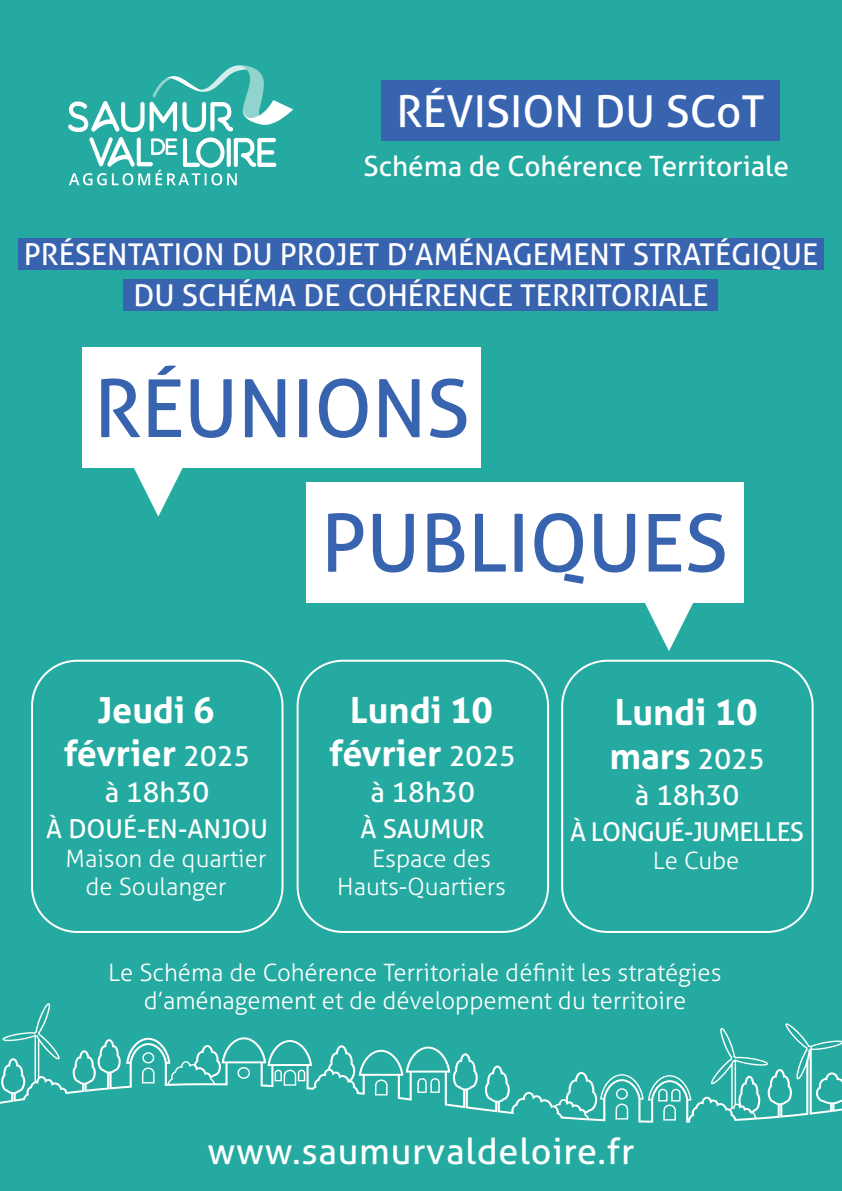
<style>
.page{position:relative;width:842px;height:1191px;background:#24aaa0}
.page>*{position:absolute;margin:0;border:0;box-sizing:border-box;transform-origin:0 0}
.t1{font:80px "Aller";color:#3863af}
.t2{font:44px "Aller";color:#fff}
.t3{font:700 36px "Aller";color:#fff}
.t4{font:36px "Aller";letter-spacing:.02em;color:#fff}
.t5{font:30px "Aller";color:#fff}
.t6{font:28px "Aller";color:#fff}
.t7{font:26px "Aller";color:#fff}
.t8{font:26px "Aller";letter-spacing:-.03em;color:#fff}
.t9{font:300 24px/28.8px "Aller";color:#fff}
.s1{font-weight:400;font-size:28px}
</style>
<div class="page">
<svg style="left:0;top:1003px;width:842px;height:119px"></svg>
<div style="left:381px;top:81px;width:399px;height:60px;background:#3863af"></div>
<svg style="left:68px;top:65px;width:225px;height:120px"></svg>
<div style="left:18px;top:238px;width:806px;height:31px;background:#3863af"></div>
<div style="left:124px;top:279px;width:594px;height:32px;background:#3863af"></div>
<div style="left:31px;top:659px;width:252px;height:274px;border:2px solid #fff;border-radius:45px"></div>
<div style="left:297px;top:659px;width:252px;height:274px;border:2px solid #fff;border-radius:45px"></div>
<div style="left:561px;top:659px;width:253px;height:274px;border:2px solid #fff;border-radius:45px"></div>
<div style="left:83px;top:347px;width:398px;height:120px;background:#fff"></div>
<svg style="left:134px;top:467px;width:49px;height:49px"></svg>
<div style="left:306px;top:482px;width:437px;height:120px;background:#fff"></div>
<svg style="left:644px;top:602px;width:49px;height:49px"></svg>
<p class="t2" style="left:396px;top:85px;width:370px">RÉVISION DU SCoT</p>
<p class="t6" style="left:363px;top:149px;width:427px">Schéma de Cohérence Territoriale</p>
<p class="t5" style="left:24px;top:236px;width:796px">PRÉSENTATION DU PROJET D’AMÉNAGEMENT STRATÉGIQUE</p>
<p class="t5" style="left:134px;top:277px;width:576px">DU SCHÉMA DE COHÉRENCE TERRITORIALE</p>
<p class="t1" style="left:94px;top:360px;width:377px">RÉUNIONS</p>
<p class="t3" style="left:97px;top:687px;width:119px">Jeudi 6</p>
<p class="t3" style="left:64px;top:731px;width:188px">février <span class="s1">2025</span></p>
<p class="t6" style="left:105px;top:775px;width:106px">à 18h30</p>
<p class="t7" style="left:46px;top:813px;width:223px">À DOUÉ-EN-ANJOU</p>
<p class="t9" style="left:66px;top:843px;width:202px">Maison de quartier</p>
<p class="t9" style="left:86px;top:872px;width:142px">de Soulanger</p>
<p class="t1" style="left:321px;top:494px;width:408px">PUBLIQUES</p>
<p class="t3" style="left:350px;top:687px;width:144px">Lundi 10</p>
<p class="t3" style="left:329px;top:731px;width:188px">février <span class="s1">2025</span></p>
<p class="t6" style="left:370px;top:775px;width:106px">à 18h30</p>
<p class="t7" style="left:360px;top:813px;width:126px">À SAUMUR</p>
<p class="t9" style="left:337px;top:843px;width:171px;text-indent:35px">Espace des<br>Hauts-Quartiers</p>
<p class="t3" style="left:615px;top:690px;width:144px">Lundi 10</p>
<p class="t3" style="left:609px;top:733px;width:157px">mars <span class="s1">2025</span></p>
<p class="t6" style="left:635px;top:777px;width:106px">à 18h30</p>
<p class="t8" style="left:570px;top:815px;width:235px">À LONGUÉ-JUMELLES</p>
<p class="t9" style="left:653px;top:846px;width:88px">Le Cube</p>
<p class="t9" style="left:108px;top:957px;width:615px;line-height:28px;text-align:center">Le Schéma de Cohérence Territoriale définit les stratégies d’aménagement et de développement du territoire</p>
<p class="t4" style="left:208px;top:1129px;width:428px">www.saumurvaldeloire.fr</p>
</div>
